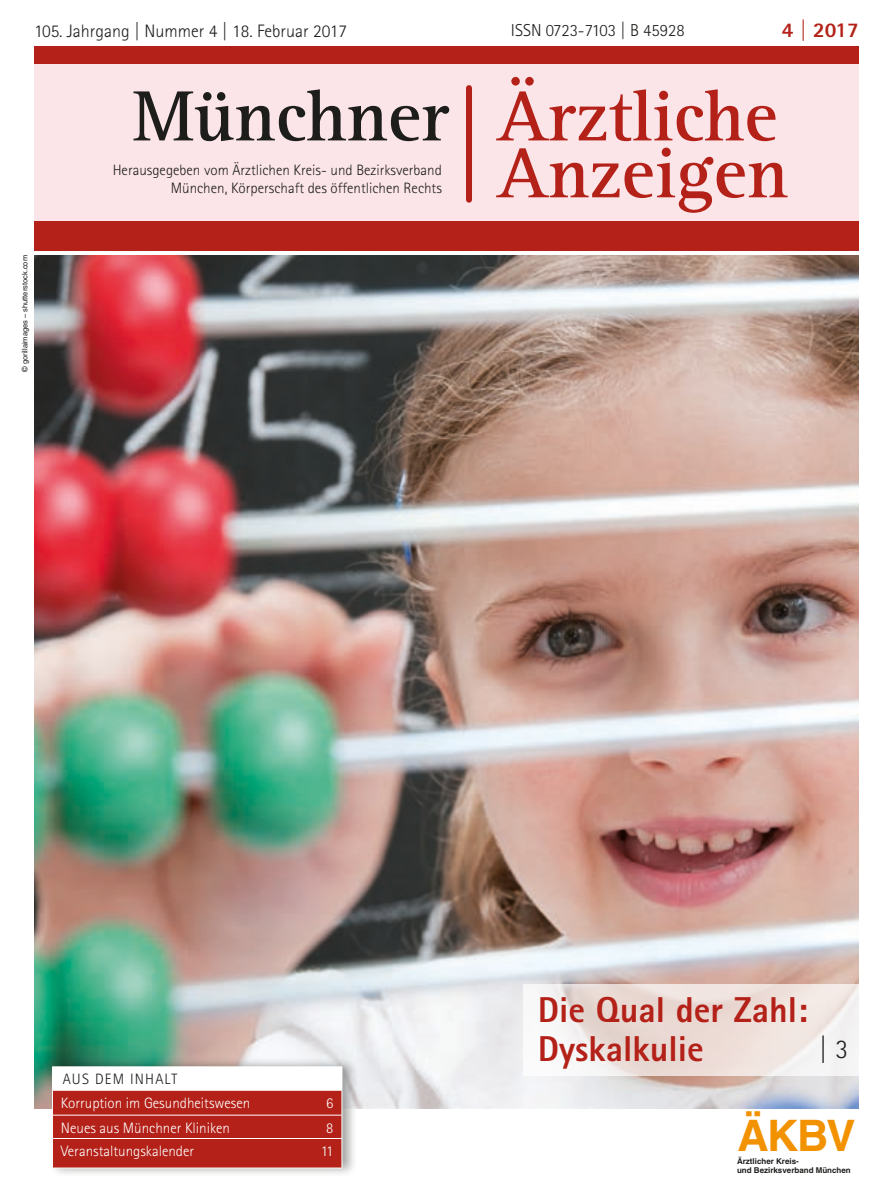
<style>
.page{position:relative;width:893px;height:1191px;background:#fff}
.page>*{position:absolute;margin:0;border:0;box-sizing:border-box;transform-origin:0 0}
.t1{font:700 43.5px "Helvetica LT";color:#f39200}
.t2{font:800 36px/39px "Agfa Rotis Sans Serif";color:#b32118}
.t3{font:800 27px "Agfa Rotis Sans Serif";color:#1d1d1b}
.t4{font:800 21px "Agfa Rotis Sans Serif";color:#b32118}
.t5{font:300 18px "Agfa Rotis Sans Serif";color:#1d1d1b}
.t6{font:300 17.25px "Agfa Rotis Sans Serif";color:#1d1d1b}
.t7{font:300 15px/18px "Agfa Rotis Sans Serif";color:#1d1d1b;text-align:right}
.t8{font:300 15px "Agfa Rotis Sans Serif";color:#fff}
.t9{font:300 15px "Agfa Rotis Sans Serif";letter-spacing:.08em;color:#1d1d1b}
.t10{font:700 7.95px "Helvetica LT";color:#1d1d1b}
.t11{font:7.5px "Helvetica LT";color:#1d1d1b}
.s1{font-weight:300}
</style>
<div class="page">
<div style="left:34px;top:47px;width:825px;height:174px;background:#fce5e9"></div>
<div style="left:34px;top:47px;width:825px;height:17px;background:#b32118"></div>
<div style="left:34px;top:221px;width:825px;height:30px;background:#b32118"></div>
<div style="left:466px;top:88px;width:6px;height:112px;background:#b32118"></div>
<svg style="left:134px;top:89px;width:315px;height:52px"></svg>
<svg style="left:496px;top:77px;width:279px;height:64px"></svg>
<svg style="left:496px;top:148px;width:292px;height:65px"></svg>
<img style="left:34px;top:255px;width:825px;height:853px">
<svg style="left:524px;top:983px;width:335px;height:92px"></svg>
<div style="left:49px;top:1056px;width:308px;height:120px;background:#1d1d1b;opacity:.4"></div>
<hr style="left:52px;top:1066px;width:290px;height:1px;background:#fff">
<svg style="left:52px;top:1067px;width:291px;height:101px"></svg>
<p class="t5" style="left:34px;top:20px;width:315px">105. Jahrgang | Nummer 4 | 18. Februar 2017</p>
<p class="t6" style="left:511px;top:20px;width:175px">ISSN 0723-7103 | B 45928</p>
<h3 class="t4" style="left:782px;top:17px;width:79px">4 | 2017</h3>
<p class="t11" style="left:21px;top:372px;width:118px;rotate:-90deg">© gorillaimages – shutterstock.com</p>
<p class="t7" style="left:113px;top:161px;width:331px">Herausgegeben vom Ärztlichen Kreis- und Bezirksverband<br>München, Körperschaft des öffentlichen Rechts</p>
<p class="t9" style="left:63px;top:1070px;width:116px">AUS DEM INHALT</p>
<p class="t8" style="left:61px;top:1094px;width:191px">Korruption im Gesundheitswesen</p>
<p class="t8" style="left:326px;top:1094px;width:9px">6</p>
<p class="t8" style="left:61px;top:1118px;width:171px">Neues aus Münchner Kliniken</p>
<p class="t8" style="left:326px;top:1118px;width:9px">8</p>
<p class="t8" style="left:61px;top:1142px;width:135px">Veranstaltungskalender</p>
<p class="t8" style="left:321px;top:1142px;width:14px">11</p>
<h2 class="t2" style="left:538px;top:990px;width:271px">Die Qual der Zahl:<br>Dyskalkulie</h2>
<h3 class="t3" style="left:819px;top:1031px;width:31px">| <span class="s1">3</span></h3>
<h1 class="t1" style="left:737px;top:1109px;width:120px">ÄKBV</h1>
<p class="t10" style="left:737px;top:1165px;width:115px">und Bezirksverband München</p>
<p class="t10" style="left:737px;top:1156px;width:63px">Ärztlicher Kreis-</p>
</div>
